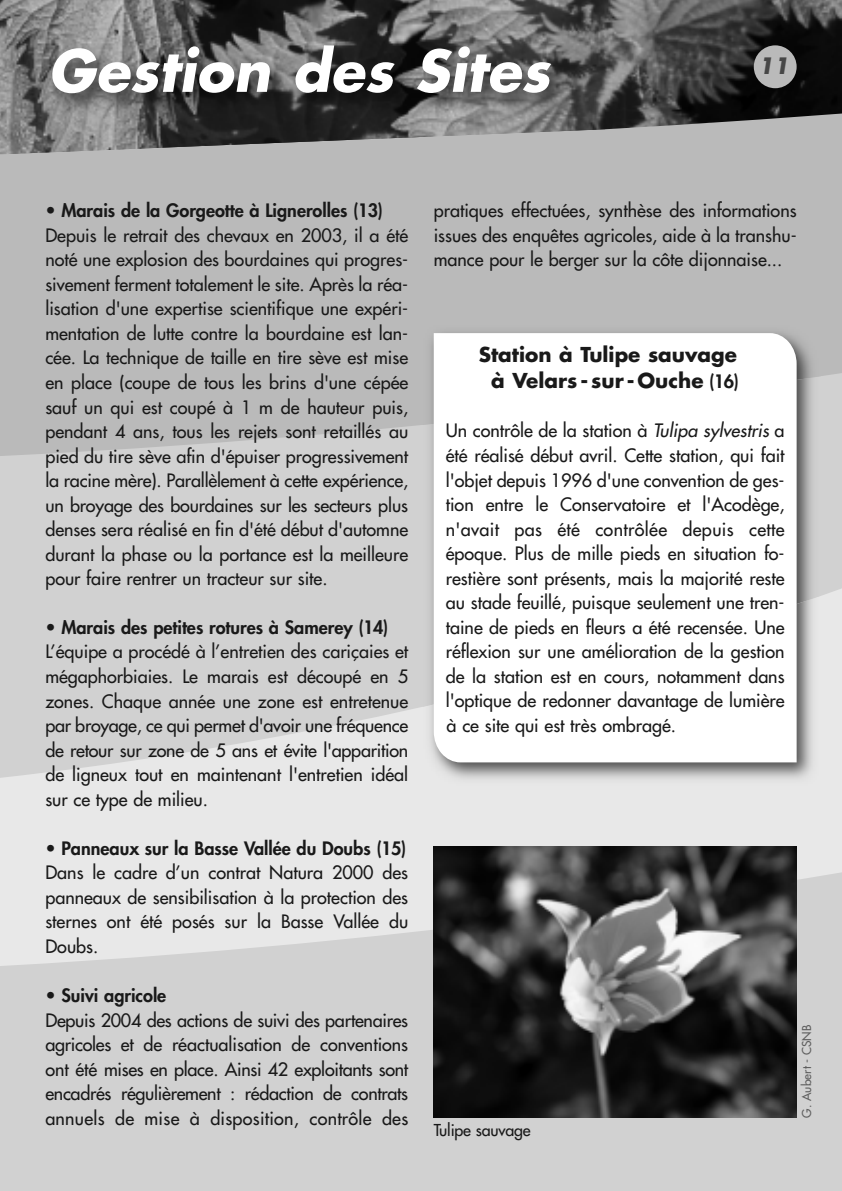
<style>
.page{position:relative;width:842px;height:1191px;background:#fff}
.page>*{position:absolute;margin:0;border:0;box-sizing:border-box;transform-origin:0 0}
.t1{font:italic 700 56px "Futura";letter-spacing:.005em;color:#fff}
.t2{font:italic 700 22px "Futura";color:#474747}
.t3{font:700 20px/26px "Futura";color:#191919;text-align:right}
.t4{font:18px/24.6px "Futura";color:#191919;text-align:justify}
.t5{font:800 18px "Futura";color:#191919}
.t6{font:16px "Futura";letter-spacing:-.01em;color:#191919}
.t7{font:12px "Futura";color:#5e5e5e}
.s1{font-weight:800;font-size:18px}
.s2{font-style:italic}
</style>
<div class="page">
<div style="left:0;top:857px;width:842px;height:334px;background:#d1d1d1"></div>
<svg style="left:1px;top:778px;width:841px;height:188px;background:#e5e5e5"></svg>
<svg style="left:1px;top:456px;width:841px;height:322px;background:#d3d3d3"></svg>
<div style="left:1px;top:154px;width:841px;height:302px;background:#bababa"></div>
<img style="left:1px;top:0;width:841px;height:154px">
<svg style="left:0;top:0;width:1px;height:966px"></svg>
<hr style="left:7px;top:154px;width:598px;height:3px;background:#bababa">
<img style="left:7px;top:31px;width:598px;height:123px">
<img style="left:423px;top:707px;width:398px;height:79px">
<img style="left:423px;top:425px;width:398px;height:282px">
<img style="left:423px;top:322px;width:398px;height:103px">
<svg style="left:434px;top:333px;width:363px;height:429px"></svg>
<div style="left:754px;top:45px;width:43px;height:43px;background:#bababa;border-radius:50%"></div>
<img style="left:434px;top:846px;width:363px;height:271px">
<h1 class="t1" style="left:48px;top:45px;width:503px">Gestion des Sites</h1>
<p class="t2" style="left:759px;top:56px;width:32px">11</p>
<p class="t5" style="left:45px;top:202px;width:339px">• Marais de la Gorgeotte à Lignerolles (13)</p>
<p class="t4" style="left:45px;top:224px;width:364px">Depuis le retrait des chevaux en 2003, il a été noté une explosion des bourdaines qui progres&shy;sivement ferment totalement le site. Après la réa&shy;lisation d'une expertise scientifique une expéri&shy;mentation de lutte contre la bourdaine est lan&shy;cée. La technique de taille en tire sève est mise en place (coupe de tous les brins d'une cépée sauf un qui est coupé à 1 m de hauteur puis, pendant 4 ans, tous les rejets sont retaillés au pied du tire sève afin d'épuiser progressivement la racine mère). Parallèlement à cette expérience, un broyage des bourdaines sur les secteurs plus denses sera réalisé en fin d'été début d'automne durant la phase ou la portance est la meilleure pour faire rentrer un tracteur sur site.</p>
<p class="t5" style="left:45px;top:619px;width:345px">• Marais des petites rotures à Samerey (14)</p>
<p class="t4" style="left:45px;top:640px;width:364px">L’équipe a procédé à l’entretien des cariçaies et mégaphorbiaies. Le marais est découpé en 5 zones. Chaque année une zone est entretenue par broyage, ce qui permet d'avoir une fréquence de retour sur zone de 5 ans et évite l'apparition de ligneux tout en maintenant l'entretien idéal sur ce type de milieu.</p>
<p class="t5" style="left:45px;top:839px;width:362px">• Panneaux sur la Basse Vallée du Doubs (15)</p>
<p class="t4" style="left:45px;top:861px;width:364px">Dans le cadre d’un contrat Natura 2000 des panneaux de sensibilisation à la protection des sternes ont été posés sur la Basse Vallée du Doubs.</p>
<p class="t5" style="left:45px;top:986px;width:122px">• Suivi agricole</p>
<p class="t4" style="left:45px;top:1009px;width:364px">Depuis 2004 des actions de suivi des partenaires agricoles et de réactualisation de conventions ont été mises en place. Ainsi 42 exploitants sont encadrés régulièrement : rédaction de contrats annuels de mise à disposition, contrôle des</p>
<p class="t4" style="left:434px;top:199px;width:364px">pratiques effectuées, synthèse des informations issues des enquêtes agricoles, aide à la transhu&shy;mance pour le berger sur la côte dijonnaise...</p>
<p class="t3" style="left:479px;top:343px;width:262px">Station à Tulipe sauvage à Velars - sur - Ouche <span class="s1">(16)</span></p>
<p class="t4" style="left:446px;top:420px;width:340px">Un contrôle de la station à <span class="s2">Tulipa sylvestris</span> a été réalisé début avril. Cette station, qui fait l'objet depuis 1996 d'une convention de ges&shy;tion entre le Conservatoire et l'Acodège, n'avait pas été contrôlée depuis cette époque. Plus de mille pieds en situation fo&shy;restière sont présents, mais la majorité reste au stade feuillé, puisque seulement une tren&shy;taine de pieds en fleurs a été recensée. Une réflexion sur une amélioration de la gestion de la station est en cours, notamment dans l'optique de redonner davantage de lumière à ce site qui est très ombragé.</p>
<p class="t6" style="left:434px;top:1121px;width:99px">Tulipe sauvage</p>
<p class="t7" style="left:801px;top:1117px;width:94px;rotate:-90deg">G. Aubert - CSNB</p>
</div>
